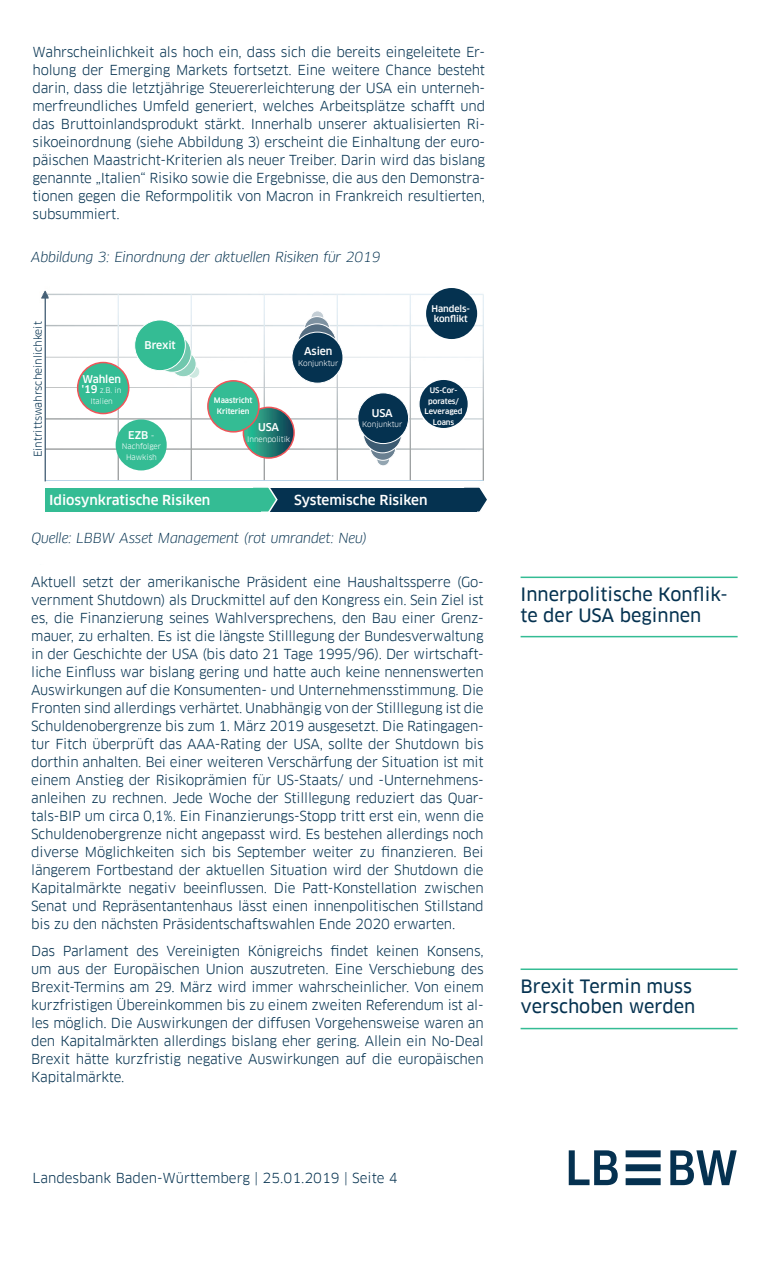
<style>
.page{position:relative;width:766px;height:1263px;background:#fff}
.page>*{position:absolute;margin:0;border:0;box-sizing:border-box;transform-origin:0 0}
.t1{font:18px/20.7px "Clanfor LBBW News";color:#053250}
.t2{font:13.5px/18px "Clanfor LBBW";letter-spacing:-.015em;color:#053250;text-align:justify}
.t3{font:italic 13.5px "Clanfor LBBW";letter-spacing:-.015em;color:#053250}
.t4{font:500 13.5px "Clanfor LBBW";letter-spacing:-.005em;color:#fff}
.t5{font:10.5px "Clanfor LBBW";letter-spacing:-.005em;color:#053250}
.t6{font:500 10.5px "Clanfor LBBW";letter-spacing:-.01em;color:#fff}
.t7{font:500 9px/10.5px "Clanfor LBBW";letter-spacing:-.01em;color:#fff}
.t8{font:7.5px/10.5px "Clanfor LBBW";letter-spacing:-.01em;color:#fff;text-align:center}
.t9{font:500 7.5px/10.5px "Clanfor LBBW";letter-spacing:-.01em;color:#fff;text-align:center}
.s1{font-weight:500;font-size:10.5px}
.s2{font-weight:400;font-size:9px}
</style>
<div class="page">
<img style="left:41px;top:288px;width:443px;height:194px">
<svg style="left:243px;top:407px;width:51px;height:51px;background:#287d72"></svg>
<div style="left:242px;top:407px;width:53px;height:52px;border:2px solid #f05458;border-radius:50%"></div>
<svg style="left:464px;top:487px;width:23px;height:25px"></svg>
<div style="left:268px;top:488px;width:208px;height:24px;background:#053250"></div>
<svg style="left:253px;top:487px;width:25px;height:25px"></svg>
<div style="left:45px;top:488px;width:216px;height:24px;background:#34bc94"></div>
<div style="left:78px;top:362px;width:51px;height:52px;background:#34bc94;border-radius:50%"></div>
<div style="left:77px;top:362px;width:52px;height:52px;border:2px solid #f05458;border-radius:50%"></div>
<div style="left:116px;top:419px;width:51px;height:51px;background:#34bc94;border-radius:50%"></div>
<div style="left:208px;top:381px;width:51px;height:51px;background:#34bc94;border-radius:50%"></div>
<div style="left:207px;top:380px;width:52px;height:53px;border:2px solid #f05458;border-radius:50%"></div>
<svg style="left:187px;top:365px;width:13px;height:13px"></svg>
<div style="left:187px;top:365px;width:13px;height:13px;border:1px solid #fff;border-radius:50%"></div>
<svg style="left:170px;top:351px;width:26px;height:26px"></svg>
<div style="left:170px;top:351px;width:26px;height:26px;border:1px solid #fff;border-radius:50%"></div>
<svg style="left:153px;top:334px;width:38px;height:38px"></svg>
<div style="left:152px;top:334px;width:39px;height:39px;border:1px solid #fff;border-radius:50%"></div>
<div style="left:135px;top:320px;width:50px;height:51px;background:#34bc94;border-radius:50%"></div>
<div style="left:134px;top:320px;width:51px;height:51px;border:1px solid #fff;border-radius:50%"></div>
<div style="left:311px;top:311px;width:13px;height:13px;background:#c4ced5;border-radius:50%"></div>
<div style="left:311px;top:311px;width:13px;height:13px;border:1px solid #fff;border-radius:50%"></div>
<svg style="left:304px;top:317px;width:26px;height:25px"></svg>
<div style="left:304px;top:316px;width:26px;height:26px;border:1px solid #fff;border-radius:50%"></div>
<svg style="left:298px;top:324px;width:38px;height:38px"></svg>
<div style="left:297px;top:324px;width:39px;height:38px;border:1px solid #fff;border-radius:50%"></div>
<div style="left:292px;top:332px;width:51px;height:51px;background:#053250;border-radius:50%"></div>
<div style="left:291px;top:332px;width:52px;height:51px;border:1px solid #fff;border-radius:50%"></div>
<div style="left:419px;top:379px;width:49px;height:50px;background:#053250;border-radius:50%"></div>
<div style="left:418px;top:378px;width:51px;height:51px;border:2px solid #fff;border-radius:50%"></div>
<svg style="left:376px;top:453px;width:13px;height:13px"></svg>
<div style="left:376px;top:453px;width:13px;height:13px;border:1px solid #fff;border-radius:50%"></div>
<svg style="left:370px;top:435px;width:25px;height:25px"></svg>
<div style="left:370px;top:435px;width:26px;height:25px;border:1px solid #fff;border-radius:50%"></div>
<svg style="left:363px;top:415px;width:38px;height:38px"></svg>
<div style="left:363px;top:414px;width:39px;height:39px;border:1px solid #fff;border-radius:50%"></div>
<div style="left:358px;top:393px;width:50px;height:51px;background:#053250;border-radius:50%"></div>
<div style="left:357px;top:393px;width:51px;height:51px;border:1px solid #fff;border-radius:50%"></div>
<div style="left:426px;top:288px;width:51px;height:51px;background:#053250;border-radius:50%"></div>
<hr style="left:520px;top:576px;width:217px;height:2px;background:#34bc94">
<hr style="left:520px;top:636px;width:217px;height:1px;background:#34bc94">
<hr style="left:520px;top:968px;width:217px;height:2px;background:#34bc94">
<hr style="left:520px;top:1028px;width:217px;height:1px;background:#34bc94">
<svg style="left:568px;top:1150px;width:168px;height:35px"></svg>
<p class="t2" style="left:33px;top:43px;width:454px">Wahrscheinlichkeit als hoch ein, dass sich die bereits eingeleitete Er&shy;holung der Emerging Markets fortsetzt. Eine weitere Chance besteht darin, dass die letztjährige Steuererleichterung der USA ein unterneh&shy;merfreundliches Umfeld generiert, welches Arbeitsplätze schafft und das Bruttoinlandsprodukt stärkt. Innerhalb unserer aktualisierten Ri&shy;sikoeinordnung (siehe Abbildung 3) erscheint die Einhaltung der euro&shy;päischen Maastricht-Kriterien als neuer Treiber. Darin wird das bislang genannte „Italien“ Risiko sowie die Ergebnisse, die aus den Demonstra&shy;tionen gegen die Reformpolitik von Macron in Frankreich resultierten, subsummiert.</p>
<p class="t3" style="left:31px;top:248px;width:351px">Abbildung 3: Einordnung der aktuellen Risiken für 2019</p>
<p class="t5" style="left:32px;top:457px;width:137px;rotate:-90deg">Eintrittswahrscheinlichkeit</p>
<p class="t6" style="left:82px;top:373px;width:40px">Wahlen</p>
<p class="t8" style="left:82px;top:385px;width:41px"><span class="s1">'19</span> z.B. in<br>Italien</p>
<p class="t6" style="left:144px;top:339px;width:33px">Brexit</p>
<p class="t6" style="left:128px;top:429px;width:28px">EZB <span class="s2">-</span></p>
<p class="t8" style="left:122px;top:441px;width:41px">Nachfolger<br>Hawkish</p>
<p class="t6" style="left:304px;top:345px;width:30px">Asien</p>
<p class="t8" style="left:298px;top:358px;width:42px">Konjunktur</p>
<p class="t9" style="left:214px;top:395px;width:40px">Maastricht<br>Kriterien</p>
<p class="t6" style="left:258px;top:421px;width:22px">USA</p>
<p class="t8" style="left:247px;top:434px;width:44px">Innenpolitik</p>
<p class="t6" style="left:372px;top:406px;width:22px">USA</p>
<p class="t8" style="left:362px;top:419px;width:42px">Konjunktur</p>
<p class="t7" style="left:431px;top:303px;width:40px">Handels&shy;konflikt</p>
<p class="t9" style="left:424px;top:385px;width:39px">US-Cor&shy;porates/<br>Leveraged<br>Loans</p>
<p class="t4" style="left:49px;top:492px;width:163px">Idiosynkratische Risiken</p>
<p class="t4" style="left:294px;top:492px;width:135px">Systemische Risiken</p>
<p class="t3" style="left:32px;top:530px;width:337px">Quelle: LBBW Asset Management (rot umrandet: Neu)</p>
<p class="t2" style="left:31px;top:573px;width:454px">Aktuell setzt der amerikanische Präsident eine Haushaltssperre (Go&shy;vernment Shutdown) als Druckmittel auf den Kongress ein. Sein Ziel ist es, die Finanzierung seines Wahlversprechens, den Bau einer Grenz&shy;mauer, zu erhalten. Es ist die längste Stilllegung der Bundesverwaltung in der Geschichte der USA (bis dato 21 Tage 1995/96). Der wirtschaft&shy;liche Einfluss war bislang gering und hatte auch keine nennenswerten Auswirkungen auf die Konsumenten- und Unternehmensstimmung. Die Fronten sind allerdings verhärtet. Unabhängig von der Stilllegung ist die Schuldenobergrenze bis zum 1. März 2019 ausgesetzt. Die Ratingagen&shy;tur Fitch überprüft das AAA-Rating der USA, sollte der Shutdown bis dorthin anhalten. Bei einer weiteren Verschärfung der Situation ist mit einem Anstieg der Risikoprämien für US-Staats/ und -Unternehmens&shy;anleihen zu rechnen. Jede Woche der Stilllegung reduziert das Quar&shy;tals-BIP um circa 0,1%. Ein Finanzierungs-Stopp tritt erst ein, wenn die Schuldenobergrenze nicht angepasst wird. Es bestehen allerdings noch diverse Möglichkeiten sich bis September weiter zu finanzieren. Bei längerem Fortbestand der aktuellen Situation wird der Shutdown die Kapitalmärkte negativ beeinflussen. Die Patt-Konstellation zwischen Senat und Repräsentantenhaus lässt einen innenpolitischen Stillstand bis zu den nächsten Präsidentschaftswahlen Ende 2020 erwarten.</p>
<p class="t2" style="left:31px;top:942px;width:454px">Das Parlament des Vereinigten Königreichs findet keinen Konsens, um aus der Europäischen Union auszutreten. Eine Verschiebung des Brexit-Termins am 29. März wird immer wahrscheinlicher. Von einem kurzfristigen Übereinkommen bis zu einem zweiten Referendum ist al&shy;les möglich. Die Auswirkungen der diffusen Vorgehensweise waren an den Kapitalmärkten allerdings bislang eher gering. Allein ein No-Deal Brexit hätte kurzfristig negative Auswirkungen auf die europäischen Kapitalmärkte.</p>
<p class="t2" style="left:33px;top:1169px;width:366px">Landesbank Baden-Württemberg | 25.01.2019 | Seite 4</p>
<h1 class="t1" style="left:520px;top:584px;width:209px">Innerpolitische Konflik&shy;te der USA beginnen</h1>
<h1 class="t1" style="left:520px;top:976px;width:176px">Brexit Termin muss verschoben werden</h1>
</div>
